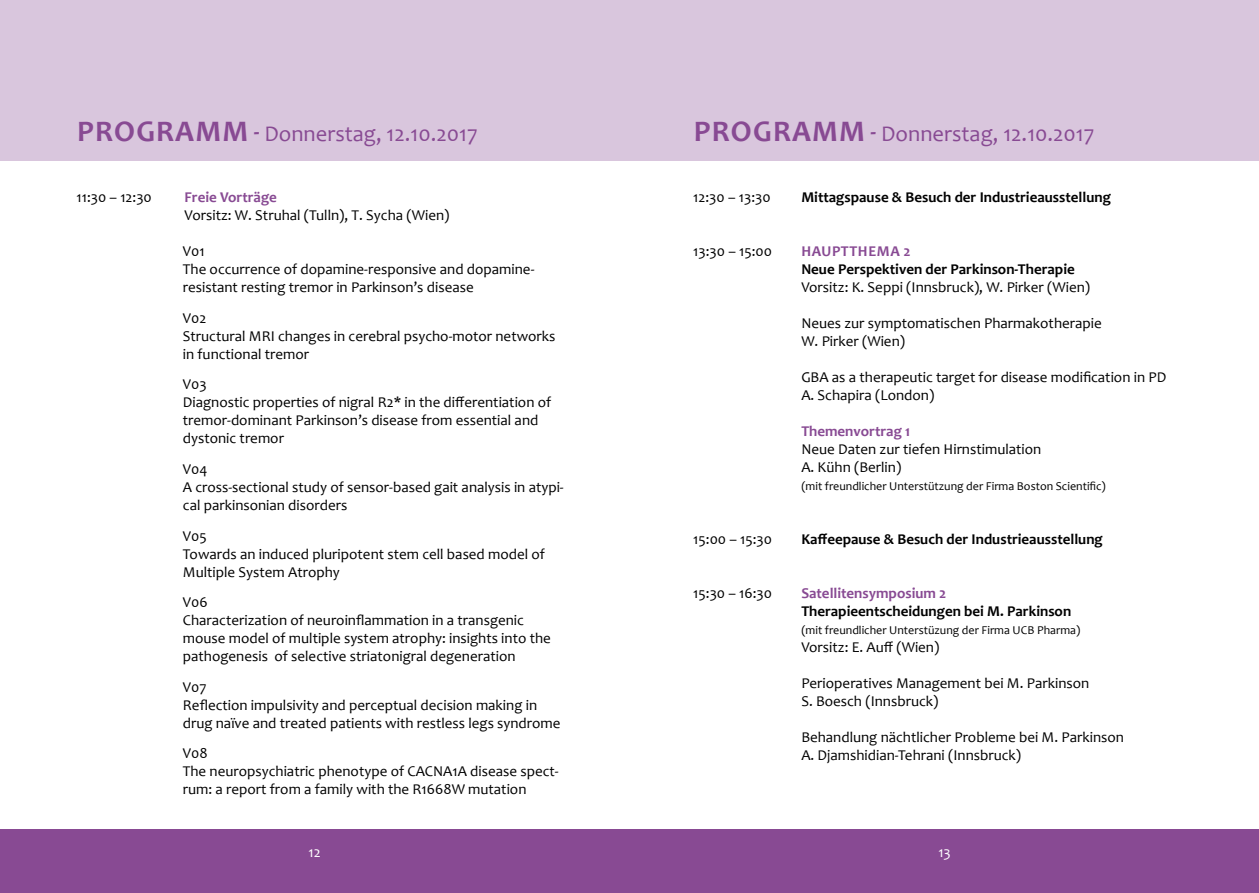
<style>
.page{position:relative;width:1259px;height:893px;background:#fff}
.page>*{position:absolute;margin:0;border:0;box-sizing:border-box;transform-origin:0 0}
.t1{font:22.5px "Candara";color:#884a93}
.t2{font:15px/18px "Candara";color:#000}
.t3{font:700 15px "Candara";color:#000}
.t4{font:700 15px "Candara";color:#884a93}
.t5{font:700 15px "Candara";letter-spacing:.04em;color:#884a93}
.t6{font:15px "Candara";color:#fff}
.t7{font:12px "Candara";color:#000}
.s1{font-weight:700;font-size:30px}
.s2{font-weight:700}
</style>
<div class="page">
<div style="left:0;top:829px;width:1259px;height:64px;background:#884a93"></div>
<div style="left:0;top:0;width:1259px;height:161px;background:#d9c6dd"></div>
<h1 class="t1" style="left:77px;top:120px;width:402px"><span class="s1">PROGRAMM</span> <span class="s2">-</span> Donnerstag, 12.10.2017</h1>
<p class="t2" style="left:77px;top:188px;width:77px">11:30 – 12:30</p>
<p class="t4" style="left:185px;top:188px;width:94px">Freie Vorträge</p>
<p class="t2" style="left:185px;top:206px;width:266px">Vorsitz: W. Struhal (Tulln), T. Sycha (Wien)</p>
<p class="t2" style="left:183px;top:242px;width:353px">V01<br>The occurrence of dopamine-responsive and dopamine&shy;resistant resting tremor in Parkinson’s disease</p>
<p class="t2" style="left:183px;top:309px;width:374px">V02<br>Structural MRI changes in cerebral psycho-motor networks in functional tremor</p>
<p class="t2" style="left:183px;top:376px;width:370px">V03<br>Diagnostic properties of nigral R2* in the differentiation of tremor-dominant Parkinson’s disease from essential and dystonic tremor</p>
<p class="t2" style="left:183px;top:460px;width:382px">V04<br>A cross-sectional study of sensor-based gait analysis in atypi&shy;cal parkinsonian disorders</p>
<p class="t2" style="left:183px;top:527px;width:363px">V05<br>Towards an induced pluripotent stem cell based model of<br>Multiple System Atrophy</p>
<p class="t2" style="left:183px;top:593px;width:369px">V06<br>Characterization of neuroinflammation in a transgenic mouse model of multiple system atrophy: insights into the pathogenesis of selective striatonigral degeneration</p>
<p class="t2" style="left:183px;top:678px;width:379px">V07<br>Reflection impulsivity and perceptual decision making in drug naïve and treated patients with restless legs syndrome</p>
<p class="t2" style="left:183px;top:745px;width:377px">V08<br>The neuropsychiatric phenotype of CACNA1A disease spect&shy;rum: a report from a family with the R1668W mutation</p>
<h1 class="t1" style="left:694px;top:120px;width:402px"><span class="s1">PROGRAMM</span> <span class="s2">-</span> Donnerstag, 12.10.2017</h1>
<p class="t2" style="left:693px;top:188px;width:79px">12:30 – 13:30</p>
<p class="t3" style="left:801px;top:188px;width:311px">Mittagspause &amp; Besuch der Industrieausstellung</p>
<p class="t2" style="left:693px;top:242px;width:80px">13:30 – 15:00</p>
<p class="t5" style="left:801px;top:242px;width:111px">HAUPTTHEMA 2</p>
<p class="t3" style="left:801px;top:260px;width:275px">Neue Perspektiven der Parkinson-Therapie</p>
<p class="t2" style="left:801px;top:278px;width:290px">Vorsitz: K. Seppi (Innsbruck), W. Pirker (Wien)</p>
<p class="t2" style="left:801px;top:314px;width:302px">Neues zur symptomatischen Pharmakotherapie<br>W. Pirker (Wien)</p>
<p class="t2" style="left:801px;top:368px;width:366px">GBA as a therapeutic target for disease modification in PD<br>A. Schapira (London)</p>
<p class="t4" style="left:801px;top:422px;width:110px">Themenvortrag 1</p>
<p class="t2" style="left:801px;top:440px;width:241px">Neue Daten zur tiefen Hirnstimulation<br>A. Kühn (Berlin)</p>
<p class="t7" style="left:801px;top:479px;width:306px">(mit freundlicher Unterstützung der Firma Boston Scientific)</p>
<p class="t2" style="left:693px;top:530px;width:80px">15:00 – 15:30</p>
<p class="t3" style="left:801px;top:530px;width:303px">Kaffeepause &amp; Besuch der Industrieausstellung</p>
<p class="t2" style="left:693px;top:584px;width:80px">15:30 – 16:30</p>
<p class="t4" style="left:801px;top:584px;width:147px">Satellitensymposium 2</p>
<p class="t3" style="left:801px;top:602px;width:271px">Therapieentscheidungen bei M. Parkinson</p>
<p class="t7" style="left:801px;top:623px;width:280px">(mit freundlicher Unterstüzung der Firma UCB Pharma)</p>
<p class="t2" style="left:801px;top:638px;width:140px">Vorsitz: E. Auff (Wien)</p>
<p class="t2" style="left:801px;top:674px;width:289px">Perioperatives Management bei M. Parkinson<br>S. Boesch (Innsbruck)</p>
<p class="t2" style="left:801px;top:728px;width:324px">Behandlung nächtlicher Probleme bei M. Parkinson<br>A. Djamshidian-Tehrani (Innsbruck)</p>
<p class="t6" style="left:309px;top:843px;width:14px">12</p>
<p class="t6" style="left:938px;top:843px;width:14px">13</p>
</div>
